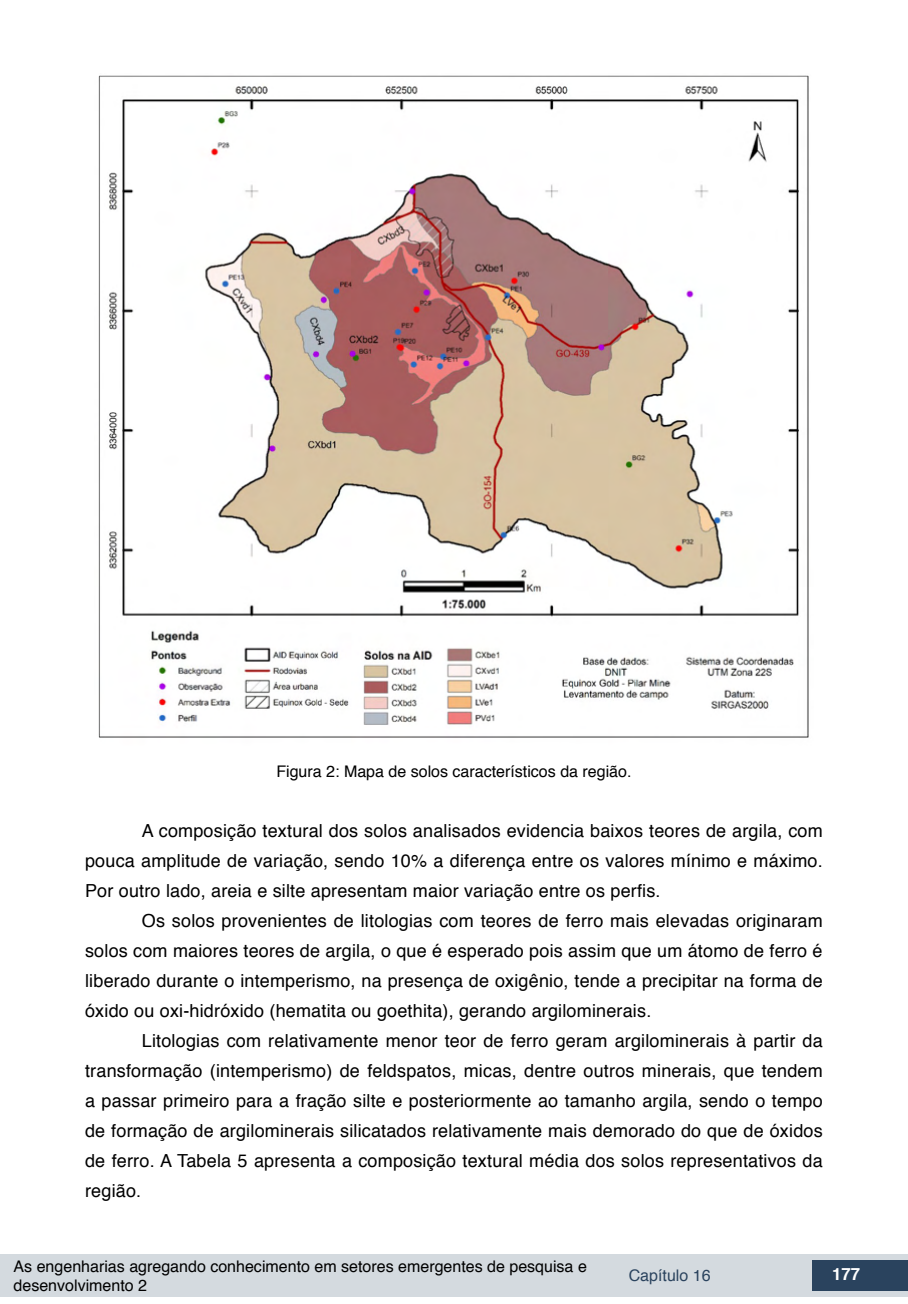
<style>
.page{position:relative;width:908px;height:1304px;background:#fff}
.page>*{position:absolute;margin:0;border:0;box-sizing:border-box;transform-origin:0 0}
.txt{font:18px/30px "Helvetica";letter-spacing:.01em;color:#000;text-align:justify}
.t1{font:700 16.8px "Helvetica";color:#fff}
.imagens_graf_tab{font:16px/18.2px "Helvetica";color:#000}
.t2{font:16px "Helvetica";color:#2a435e}
</style>
<div class="page">
<div style="left:0;top:1254px;width:906px;height:43px;background:#d4dadf"></div>
<div style="left:812px;top:1261px;width:95px;height:30px;background:#2a435e"></div>
<img style="left:98px;top:75px;width:711px;height:663px">
<p class="imagens_graf_tab" style="left:276px;top:762px;width:356px">Figura 2: Mapa de solos característicos da região.</p>
<p class="txt" style="left:85px;top:816px;width:738px;text-indent:57px">A composição textural dos solos analisados evidencia baixos teores de argila, com pouca amplitude de variação, sendo 10% a diferença entre os valores mínimo e máximo.<br>Por outro lado, areia e silte apresentam maior variação entre os perfis.</p>
<p class="txt" style="left:85px;top:906px;width:738px;text-indent:57px">Os solos provenientes de litologias com teores de ferro mais elevadas originaram solos com maiores teores de argila, o que é esperado pois assim que um átomo de ferro é liberado durante o intemperismo, na presença de oxigênio, tende a precipitar na forma de óxido ou oxi-hidróxido (hematita ou goethita), gerando argilominerais.</p>
<p class="txt" style="left:85px;top:1026px;width:738px;text-indent:57px">Litologias com relativamente menor teor de ferro geram argilominerais à partir da transformação (intemperismo) de feldspatos, micas, dentre outros minerais, que tendem a passar primeiro para a fração silte e posteriormente ao tamanho argila, sendo o tempo de formação de argilominerais silicatados relativamente mais demorado do que de óxidos de ferro. A Tabela 5 apresenta a composição textural média dos solos representativos da região.</p>
<p class="imagens_graf_tab" style="left:14px;top:1258px;width:574px">As engenharias agregando conhecimento em setores emergentes de pesquisa e desenvolvimento 2</p>
<p class="t2" style="left:628px;top:1263px;width:83px">Capítulo 16</p>
<p class="t1" style="left:831px;top:1261px;width:30px">177</p>
</div>
